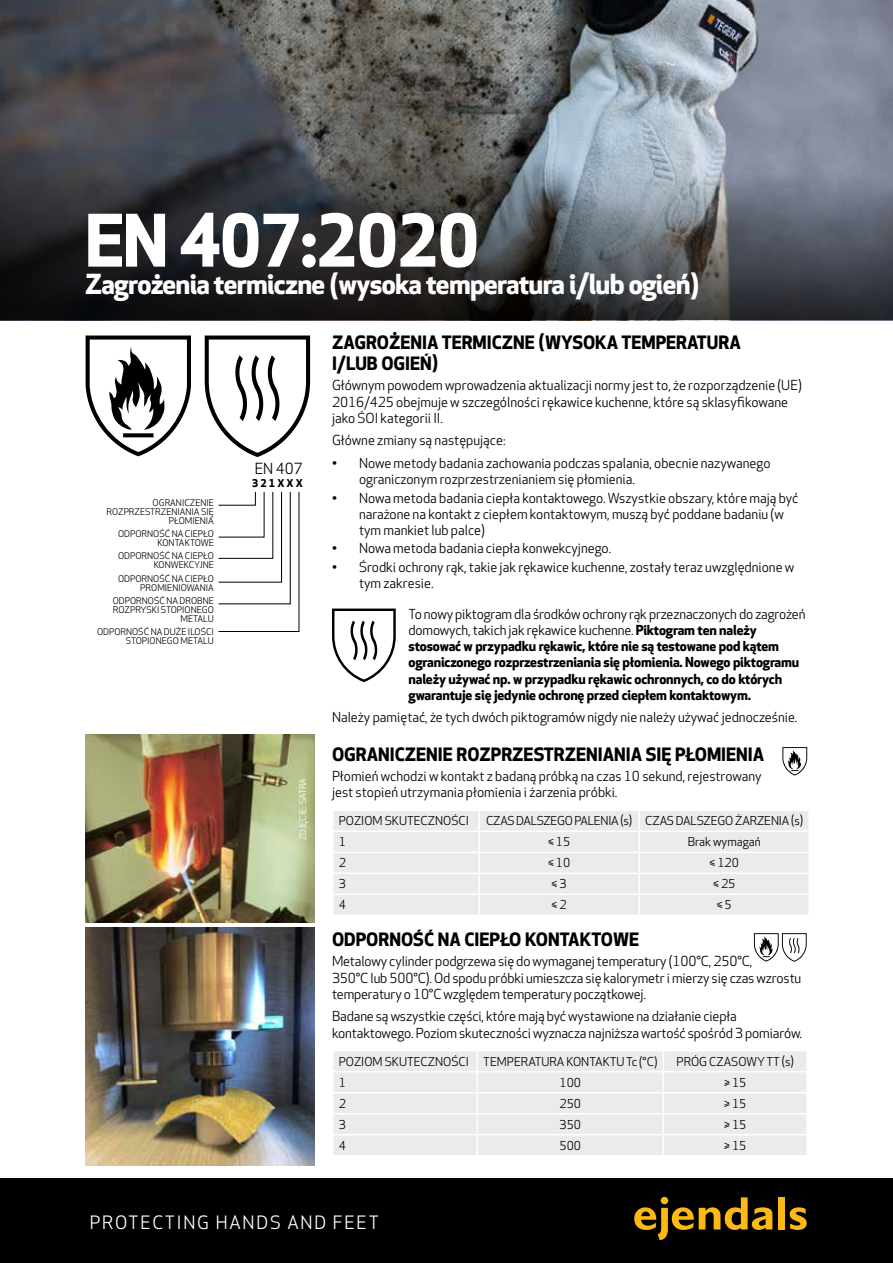
<style>
.page{position:relative;width:893px;height:1263px;background:#fff}
.page>*{position:absolute;margin:0;border:0;box-sizing:border-box;transform-origin:0 0}
.t1{font:700 70.5px "Apex New";letter-spacing:-.025em;color:#fff}
.t2{font:700 27px "Apex New";letter-spacing:-.025em;color:#fff}
.t3{font:700 18px/21px "Apex New";color:#000}
.t4{font:18px "Apex New";letter-spacing:.1em;color:#fff}
.t5{font:15px "Apex New";color:#000}
.t6{font:13.5px/16.2px "Apex New";color:#000}
.t7{font:700 13.5px/16.2px "Apex New";letter-spacing:-.01em;color:#000}
.t8{font:12px "Apex New";color:#000}
.t9{font:12px "Apex New";letter-spacing:-.02em;color:#000}
.t10{font:700 10.5px "Apex New";color:#000}
.t11{font:9px/9px "Apex New";color:#000;text-align:right}
.t12{font:9px "Apex New";color:#fff}
.s1{font-weight:400}
</style>
<div class="page">
<div style="left:0;top:1179px;width:893px;height:84px;background:#000"></div>
<div style="left:334px;top:811px;width:474px;height:103px;background:#ebebec"></div>
<hr style="left:332px;top:830px;width:147px;height:2px;background:#fff">
<hr style="left:479px;top:830px;width:160px;height:2px;background:#fff">
<hr style="left:639px;top:830px;width:171px;height:2px;background:#fff">
<hr style="left:332px;top:851px;width:147px;height:2px;background:#fff">
<hr style="left:479px;top:851px;width:160px;height:2px;background:#fff">
<hr style="left:639px;top:851px;width:171px;height:2px;background:#fff">
<hr style="left:332px;top:872px;width:147px;height:2px;background:#fff">
<hr style="left:479px;top:872px;width:160px;height:2px;background:#fff">
<hr style="left:639px;top:872px;width:171px;height:2px;background:#fff">
<hr style="left:332px;top:893px;width:147px;height:2px;background:#fff">
<hr style="left:479px;top:893px;width:160px;height:2px;background:#fff">
<svg style="left:478px;top:811px;width:2px;height:103px"></svg>
<hr style="left:639px;top:893px;width:171px;height:2px;background:#fff">
<svg style="left:638px;top:811px;width:2px;height:103px"></svg>
<div style="left:334px;top:1051px;width:472px;height:104px;background:#ebebec"></div>
<hr style="left:332px;top:1071px;width:145px;height:1px;background:#fff">
<hr style="left:477px;top:1071px;width:186px;height:1px;background:#fff">
<hr style="left:663px;top:1071px;width:145px;height:1px;background:#fff">
<hr style="left:332px;top:1092px;width:145px;height:1px;background:#fff">
<hr style="left:477px;top:1092px;width:186px;height:1px;background:#fff">
<hr style="left:663px;top:1092px;width:145px;height:1px;background:#fff">
<hr style="left:332px;top:1113px;width:145px;height:1px;background:#fff">
<hr style="left:477px;top:1113px;width:186px;height:1px;background:#fff">
<hr style="left:663px;top:1113px;width:145px;height:1px;background:#fff">
<hr style="left:332px;top:1134px;width:145px;height:1px;background:#fff">
<hr style="left:477px;top:1134px;width:186px;height:1px;background:#fff">
<svg style="left:477px;top:1051px;width:1px;height:104px"></svg>
<hr style="left:663px;top:1134px;width:145px;height:1px;background:#fff">
<svg style="left:663px;top:1051px;width:1px;height:104px"></svg>
<svg style="left:0;top:0;width:893px;height:320px;background:#54575c"></svg>
<div style="left:778px;top:1197px;width:7px;height:32px;background:#fdb913"></div>
<svg style="left:790px;top:1207px;width:17px;height:23px"></svg>
<svg style="left:634px;top:1197px;width:138px;height:43px"></svg>
<svg style="left:205px;top:335px;width:105px;height:122px"></svg>
<svg style="left:218px;top:491px;width:81px;height:141px"></svg>
<svg style="left:332px;top:608px;width:64px;height:74px"></svg>
<img style="left:85px;top:735px;width:229px;height:188px">
<img style="left:85px;top:927px;width:229px;height:238px">
<svg style="left:782px;top:747px;width:25px;height:28px"></svg>
<svg style="left:86px;top:335px;width:105px;height:121px"></svg>
<svg style="left:754px;top:933px;width:53px;height:29px"></svg>
<h1 class="t1" style="left:85px;top:190px;width:396px">EN 407:2020</h1>
<h2 class="t2" style="left:85px;top:265px;width:616px">Zagrożenia termiczne (wysoka temperatura i/lub ogień)</h2>
<p class="t11" style="left:106px;top:498px;width:109px">OGRANICZENIE<br>ROZPRZESTRZENIANIA SIĘ<br>PŁOMIENIA</p>
<p class="t11" style="left:118px;top:529px;width:97px">ODPORNOŚĆ NA CIEPŁO<br>KONTAKTOWE</p>
<p class="t11" style="left:118px;top:552px;width:97px">ODPORNOŚĆ NA CIEPŁO<br>KONWEKCYJNE</p>
<p class="t11" style="left:118px;top:574px;width:97px">ODPORNOŚĆ NA CIEPŁO<br>PROMIENIOWANIA</p>
<p class="t11" style="left:113px;top:596px;width:103px">ODPORNOŚĆ NA DROBNE<br>ROZPRYSKI STOPIONEGO<br>METALU</p>
<p class="t11" style="left:97px;top:627px;width:118px">ODPORNOŚĆ NA DUŻE ILOŚCI<br>STOPIONEGO METALU</p>
<p class="t5" style="left:255px;top:459px;width:50px">EN 407</p>
<p class="t10" style="left:252px;top:475px;width:52px">3 2 1 X X X</p>
<p class="t12" style="left:297px;top:840px;width:64px;rotate:-90deg">ZDJĘCIE: SATRA</p>
<h3 class="t3" style="left:332px;top:331px;width:410px">ZAGROŻENIA TERMICZNE (WYSOKA TEMPERATURA<br>I/LUB OGIEŃ)</h3>
<p class="t6" style="left:332px;top:377px;width:471px">Głównym powodem wprowadzenia aktualizacji normy jest to, że rozporządzenie (UE)<br>2016/425 obejmuje w szczególności rękawice kuchenne, które są sklasyfikowane jako ŚOI kategorii II.</p>
<p class="t6" style="left:332px;top:432px;width:175px">Główne zmiany są następujące:</p>
<p class="t6" style="left:359px;top:455px;width:413px;text-indent:-27px">• Nowe metody badania zachowania podczas spalania, obecnie nazywanego ograniczonym rozprzestrzenianiem się płomienia.</p>
<p class="t6" style="left:359px;top:489px;width:441px;text-indent:-27px">• Nowa metoda badania ciepła kontaktowego. Wszystkie obszary, które mają być narażone na kontakt z ciepłem kontaktowym, muszą być poddane badaniu (w tym mankiet lub palce)</p>
<p class="t6" style="left:332px;top:540px;width:281px">• Nowa metoda badania ciepła konwekcyjnego.</p>
<p class="t6" style="left:359px;top:559px;width:437px;text-indent:-27px">• Środki ochrony rąk, takie jak rękawice kuchenne, zostały teraz uwzględnione w tym zakresie.</p>
<p class="t7" style="left:408px;top:605px;width:398px"><span class="s1">To nowy piktogram dla środków ochrony rąk przeznaczonych do zagrożeń domowych, takich jak rękawice kuchenne.</span> Piktogram ten należy stosować w przypadku rękawic, które nie są testowane pod kątem ograniczonego rozprzestrzeniania się płomienia. Nowego piktogramu należy używać np. w przypadku rękawic ochronnych, co do których gwarantuje się jedynie ochronę przed ciepłem kontaktowym.</p>
<p class="t6" style="left:332px;top:709px;width:467px">Należy pamiętać, że tych dwóch piktogramów nigdy nie należy używać jednocześnie.</p>
<h3 class="t3" style="left:332px;top:743px;width:434px">OGRANICZENIE ROZPRZESTRZENIANIA SIĘ PŁOMIENIA</h3>
<p class="t6" style="left:332px;top:768px;width:431px">Płomień wchodzi w kontakt z badaną próbką na czas 10 sekund, rejestrowany jest stopień utrzymania płomienia i żarzenia próbki.</p>
<p class="t8" style="left:339px;top:813px;width:132px">POZIOM SKUTECZNOŚCI</p>
<p class="t9" style="left:486px;top:813px;width:318px">CZAS DALSZEGO PALENIA (s) CZAS DALSZEGO ŻARZENIA (s)</p>
<p class="t8" style="left:339px;top:834px;width:9px">1</p>
<p class="t8" style="left:548px;top:834px;width:24px">≤ 15</p>
<p class="t8" style="left:688px;top:834px;width:75px">Brak wymagań</p>
<p class="t8" style="left:339px;top:855px;width:9px">2</p>
<p class="t8" style="left:548px;top:855px;width:24px">≤ 10</p>
<p class="t8" style="left:709px;top:855px;width:31px">≤ 120</p>
<p class="t8" style="left:339px;top:876px;width:9px">3</p>
<p class="t8" style="left:552px;top:876px;width:17px">≤ 3</p>
<p class="t8" style="left:713px;top:876px;width:24px">≤ 25</p>
<p class="t8" style="left:339px;top:897px;width:9px">4</p>
<p class="t8" style="left:552px;top:897px;width:17px">≤ 2</p>
<p class="t8" style="left:717px;top:897px;width:17px">≤ 5</p>
<h3 class="t3" style="left:332px;top:928px;width:309px">ODPORNOŚĆ NA CIEPŁO KONTAKTOWE</h3>
<p class="t6" style="left:332px;top:953px;width:471px">Metalowy cylinder podgrzewa się do wymaganej temperatury (100°C, 250°C,<br>350°C lub 500°C). Od spodu próbki umieszcza się kalorymetr i mierzy się czas wzrostu temperatury o 10°C względem temperatury początkowej.</p>
<p class="t6" style="left:332px;top:1008px;width:472px">Badane są wszystkie części, które mają być wystawione na działanie ciepła kontaktowego. Poziom skuteczności wyznacza najniższa wartość spośród 3 pomiarów.</p>
<p class="t8" style="left:339px;top:1054px;width:320px">POZIOM SKUTECZNOŚCI TEMPERATURA KONTAKTU Tc (°C)</p>
<p class="t8" style="left:677px;top:1054px;width:119px">PRÓG CZASOWY TT (s)</p>
<p class="t8" style="left:339px;top:1075px;width:9px">1</p>
<p class="t8" style="left:559px;top:1075px;width:23px">100</p>
<p class="t8" style="left:724px;top:1075px;width:24px">≥ 15</p>
<p class="t8" style="left:339px;top:1096px;width:9px">2</p>
<p class="t8" style="left:559px;top:1096px;width:23px">250</p>
<p class="t8" style="left:724px;top:1096px;width:24px">≥ 15</p>
<p class="t8" style="left:339px;top:1117px;width:9px">3</p>
<p class="t8" style="left:559px;top:1117px;width:23px">350</p>
<p class="t8" style="left:724px;top:1117px;width:24px">≥ 15</p>
<p class="t8" style="left:339px;top:1138px;width:9px">4</p>
<p class="t8" style="left:559px;top:1138px;width:23px">500</p>
<p class="t8" style="left:724px;top:1138px;width:24px">≥ 15</p>
<h3 class="t4" style="left:90px;top:1211px;width:290px">PROTECTING HANDS AND FEET</h3>
</div>
